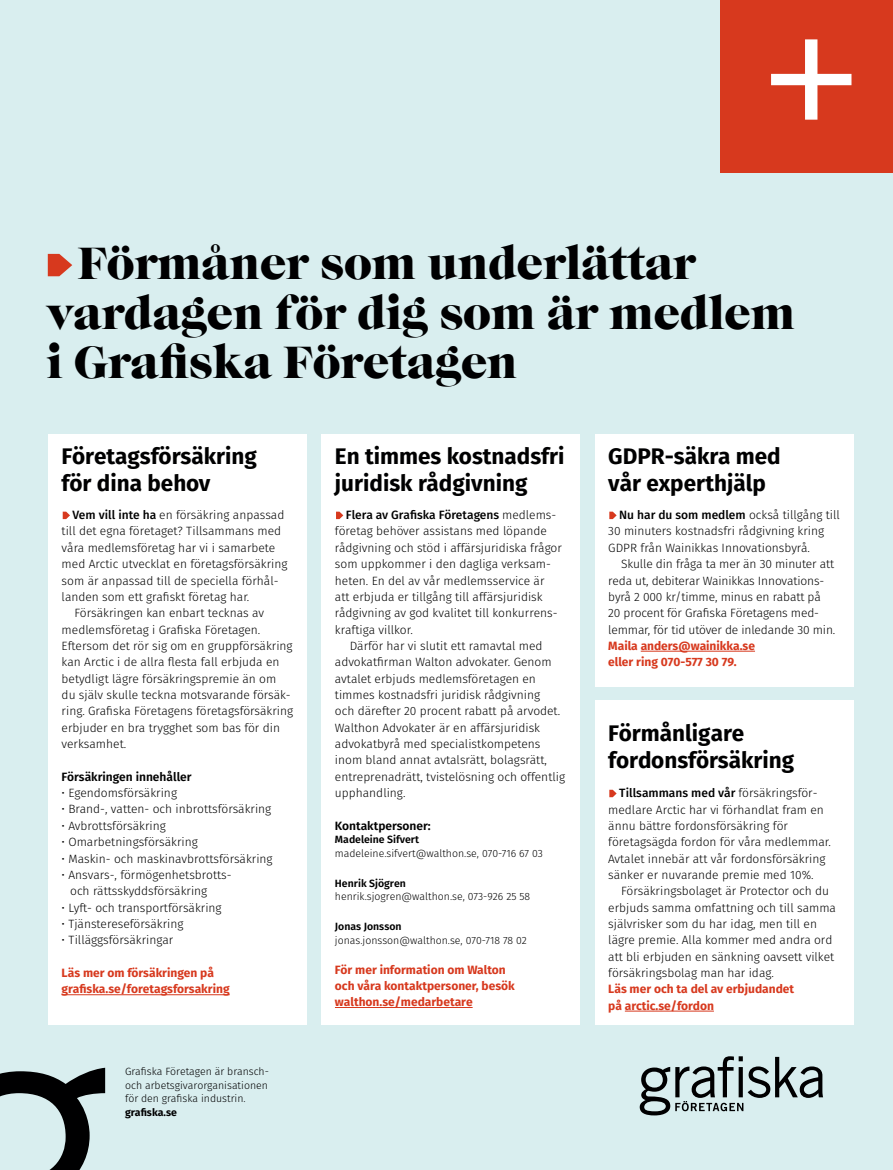
<style>
.page{position:relative;width:893px;height:1170px;background:#fff}
.page>*{position:absolute;margin:0;border:0;box-sizing:border-box;transform-origin:0 0}
.t1{font:300 226.65px "Fira Sans";color:#fff}
.t2{font:46.5px/49.5px "Caslon Gra D";color:#000001}
.t3{font:700 22.5px/27px "Fira Sans";color:#000001}
.t4{font:300 12px/16.4px "Fira Sans";color:#000001}
.t5{font:700 12px/16.4px "Fira Sans";color:#d7391e}
.t6{font:600 12px "Fira Sans";color:#000001}
.t7{font:500 12px "Fira Sans";color:#000001}
.t8{font:300 10.5px/13.5px "Fira Sans";color:#000001;text-align:justify}
.t9{font:600 10.5px "Fira Sans";color:#000001}
.t10{font:700 10.5px "Fira Sans";color:#000001}
.s1{font-weight:500}
.s2{font-weight:300}
</style>
<div class="page">
<div style="left:0;top:0;width:893px;height:1169px;background:#d9eeef"></div>
<div style="left:48px;top:434px;width:259px;height:590px;background:#fff"></div>
<svg style="left:640px;top:1056px;width:183px;height:59px"></svg>
<svg style="left:0;top:1067px;width:106px;height:103px"></svg>
<svg style="left:48px;top:254px;width:24px;height:22px"></svg>
<div style="left:720px;top:0;width:173px;height:173px;background:#d7391e"></div>
<hr style="left:62px;top:994px;width:168px;height:1px;background:#d7391e">
<svg style="left:63px;top:511px;width:7px;height:8px"></svg>
<div style="left:322px;top:434px;width:258px;height:590px;background:#fff"></div>
<hr style="left:335px;top:1007px;width:138px;height:1px;background:#d7391e">
<svg style="left:336px;top:511px;width:7px;height:8px"></svg>
<div style="left:595px;top:434px;width:258px;height:252px;background:#fff"></div>
<hr style="left:641px;top:650px;width:114px;height:1px;background:#d7391e">
<svg style="left:609px;top:511px;width:8px;height:8px"></svg>
<div style="left:595px;top:700px;width:258px;height:324px;background:#fff"></div>
<hr style="left:625px;top:1010px;width:89px;height:1px;background:#d7391e">
<svg style="left:609px;top:789px;width:8px;height:8px"></svg>
<hr style="left:892px;top:0;width:1px;height:1169px;background:#c9cac9">
<h1 class="t1" style="left:755px;top:-83px;width:113px">+</h1>
<h2 class="t2" style="left:47px;top:240px;width:750px;text-indent:31px">Förmåner som underlättar vardagen för dig som är medlem i Grafiska Företagen</h2>
<h3 class="t3" style="left:62px;top:443px;width:197px">Företagsförsäkring för dina behov</h3>
<p class="t4" style="left:73px;top:506px;width:213px"><span class="s1">Vem vill inte ha</span> en försäkring anpassad</p>
<p class="t4" style="left:62px;top:523px;width:221px">till det egna företaget? Tillsammans med</p>
<p class="t4" style="left:62px;top:539px;width:215px">våra medlemsföretag har vi i samarbete</p>
<p class="t4" style="left:62px;top:555px;width:227px">med Arctic utvecklat en företagsförsäkring</p>
<p class="t4" style="left:62px;top:572px;width:218px">som är anpassad till de speciella förhål-</p>
<p class="t4" style="left:62px;top:588px;width:189px">landen som ett grafiskt företag har.</p>
<p class="t4" style="left:74px;top:604px;width:191px">Försäkringen kan enbart tecknas av</p>
<p class="t4" style="left:62px;top:621px;width:200px">medlemsföretag i Grafiska Företagen.</p>
<p class="t4" style="left:62px;top:637px;width:233px">Eftersom det rör sig om en gruppförsäkring</p>
<p class="t4" style="left:62px;top:654px;width:219px">kan Arctic i de allra flesta fall erbjuda en</p>
<p class="t4" style="left:62px;top:670px;width:216px">betydligt lägre försäkringspremie än om</p>
<p class="t4" style="left:62px;top:686px;width:230px">du själv skulle teckna motsvarande försäk-</p>
<p class="t4" style="left:62px;top:703px;width:233px">ring. Grafiska Företagens företagsförsäkring</p>
<p class="t4" style="left:62px;top:719px;width:220px">erbjuder en bra trygghet som bas för din</p>
<p class="t4" style="left:62px;top:735px;width:66px">verksamhet.</p>
<p class="t6" style="left:62px;top:768px;width:131px">Försäkringen innehåller</p>
<p class="t4" style="left:62px;top:784px;width:117px">• Egendomsförsäkring</p>
<p class="t4" style="left:62px;top:801px;width:211px">• Brand-, vatten- och inbrottsförsäkring</p>
<p class="t4" style="left:62px;top:817px;width:106px">• Avbrottsförsäkring</p>
<p class="t4" style="left:62px;top:833px;width:138px">• Omarbetningsförsäkring</p>
<p class="t4" style="left:62px;top:850px;width:213px">• Maskin- och maskinavbrottsförsäkring</p>
<p class="t4" style="left:70px;top:866px;width:163px;text-indent:-9px">• Ansvars-, förmögenhetsbrotts&shy;och rättsskyddsförsäkring</p>
<p class="t4" style="left:62px;top:899px;width:161px">• Lyft- och transportförsäkring</p>
<p class="t4" style="left:62px;top:915px;width:123px">• Tjänstereseförsäkring</p>
<p class="t4" style="left:62px;top:931px;width:113px">• Tilläggsförsäkringar</p>
<p class="t5" style="left:62px;top:964px;width:169px">Läs mer om försäkringen på grafiska.se/foretagsforsakring</p>
<p class="t8" style="left:125px;top:1064px;width:145px">Grafiska Företagen är bransch&shy;och arbetsgivarorganisationen för den grafiska industrin.</p>
<p class="t10" style="left:125px;top:1104px;width:53px">grafiska.se</p>
<h3 class="t3" style="left:335px;top:443px;width:231px">En timmes kostnadsfri juridisk rådgivning</h3>
<p class="t7" style="left:346px;top:506px;width:212px">Flera av Grafiska Företagens <span class="s2">medlems-</span></p>
<p class="t4" style="left:335px;top:523px;width:213px">företag behöver assistans med löpande</p>
<p class="t4" style="left:335px;top:539px;width:228px">rådgivning och stöd i affärsjuridiska frågor</p>
<p class="t4" style="left:335px;top:555px;width:217px">som uppkommer i den dagliga verksam-</p>
<p class="t4" style="left:335px;top:572px;width:211px">heten. En del av vår medlemsservice är</p>
<p class="t4" style="left:335px;top:588px;width:209px">att erbjuda er tillgång till affärsjuridisk</p>
<p class="t4" style="left:335px;top:604px;width:224px">rådgivning av god kvalitet till konkurrens-</p>
<p class="t4" style="left:335px;top:621px;width:79px">kraftiga villkor.</p>
<p class="t4" style="left:350px;top:637px;width:194px">Därför har vi slutit ett ramavtal med</p>
<p class="t4" style="left:335px;top:654px;width:218px">advokatfirman Walton advokater. Genom</p>
<p class="t4" style="left:335px;top:670px;width:202px">avtalet erbjuds medlemsföretagen en</p>
<p class="t4" style="left:335px;top:686px;width:207px">timmes kostnadsfri juridisk rådgivning</p>
<p class="t4" style="left:335px;top:703px;width:227px">och därefter 20 procent rabatt på arvodet.</p>
<p class="t4" style="left:335px;top:719px;width:207px">Walthon Advokater är en affärsjuridisk</p>
<p class="t4" style="left:335px;top:735px;width:207px">advokatbyrå med specialistkompetens</p>
<p class="t4" style="left:335px;top:752px;width:213px">inom bland annat avtalsrätt, bolagsrätt,</p>
<p class="t4" style="left:335px;top:768px;width:232px">entreprenadrätt, tvistelösning och offentlig</p>
<p class="t4" style="left:335px;top:784px;width:72px">upphandling.</p>
<p class="t6" style="left:335px;top:817px;width:97px">Kontaktpersoner:</p>
<p class="t9" style="left:335px;top:832px;width:86px">Madeleine Sifvert</p>
<p class="t8" style="left:335px;top:846px;width:210px">madeleine.sifvert@walthon.se, 070-716 67 03</p>
<p class="t9" style="left:335px;top:875px;width:72px">Henrik Sjögren</p>
<p class="t8" style="left:335px;top:889px;width:197px">henrik.sjogren@walthon.se, 073-926 25 58</p>
<p class="t9" style="left:335px;top:919px;width:68px">Jonas Jonsson</p>
<p class="t8" style="left:335px;top:933px;width:193px">jonas.jonsson@walthon.se, 070-718 78 02</p>
<p class="t5" style="left:335px;top:961px;width:181px">För mer information om Walton och våra kontaktpersoner, besök walthon.se/medarbetare</p>
<h3 class="t3" style="left:608px;top:443px;width:174px">GDPR-säkra med vår experthjälp</h3>
<p class="t4" style="left:608px;top:506px;width:233px;text-indent:11px"><span class="s1">Nu har du som medlem</span> också tillgång till<br>30 minuters kostnadsfri rådgivning kring<br>GDPR från Wainikkas Innovationsbyrå.</p>
<p class="t4" style="left:608px;top:555px;width:229px;text-indent:13px">Skulle din fråga ta mer än 30 minuter att reda ut, debiterar Wainikkas Innovations&shy;byrå 2 000 kr/timme, minus en rabatt på 20 procent för Grafiska Företagens med&shy;lemmar, för tid utöver de inledande 30 min.</p>
<p class="t5" style="left:608px;top:637px;width:148px">Maila anders@wainikka.se eller ring 070-577 30 79.</p>
<h3 class="t3" style="left:608px;top:719px;width:188px">Förmånligare fordonsförsäkring</h3>
<p class="t4" style="left:608px;top:784px;width:224px;text-indent:11px"><span class="s1">Tillsammans med vår</span> försäkringsför&shy;medlare Arctic har vi förhandlat fram en ännu bättre fordonsförsäkring för företagsägda fordon för våra medlemmar.<br>Avtalet innebär att vår fordonsförsäkring sänker er nuvarande premie med 10%.</p>
<p class="t4" style="left:608px;top:882px;width:229px;text-indent:13px">Försäkringsbolaget är Protector och du erbjuds samma omfattning och till samma självrisker som du har idag, men till en lägre premie. Alla kommer med andra ord att bli erbjuden en sänkning oavsett vilket försäkringsbolag man har idag.</p>
<p class="t5" style="left:608px;top:980px;width:187px">Läs mer och ta del av erbjudandet på arctic.se/fordon</p>
</div>
